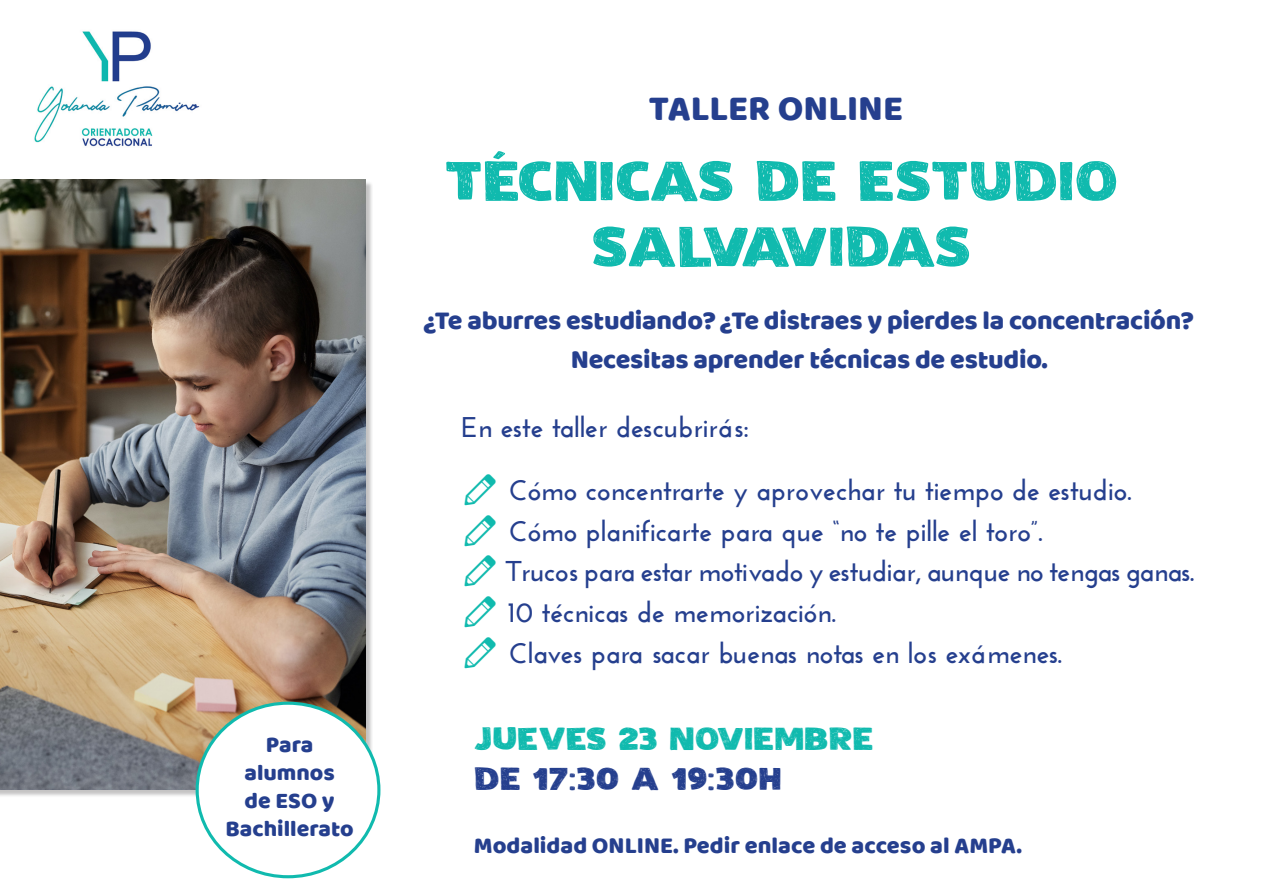
<style>
.page{position:relative;width:1263px;height:893px;background:#fff}
.page>*{position:absolute;margin:0;border:0;box-sizing:border-box;transform-origin:0 0}
.t1{font:57px/65.6px "DK Zealand";color:#10baae;text-align:center;scale:1.22 1}
.t2{font:36.6px "Baloo";color:#253f8e}
.t3{font:32.25px "DK Zealand";color:#10baae;scale:1.22 1}
.t4{font:32.25px "DK Zealand";color:#253f8e;scale:1.22 1}
.t5{font:700 28.5px "Josefin Sans";color:#253f8e}
.t6{font:26.85px/38.7px "Baloo";letter-spacing:-.01em;color:#253f8e;text-align:center}
.t7{font:23.7px "Baloo";color:#253f8e}
.t8{font:23.1px "Baloo";color:#253f8e}
.s1{color:#10baae}
</style>
<div class="page">
<img style="left:34px;top:31px;width:166px;height:116px">
<div style="left:0;top:181px;width:373px;height:617px;background:#231f20;opacity:.27"></div>
<img style="left:0;top:180px;width:365px;height:610px">
<div style="left:197px;top:703px;width:182px;height:174px;background:#fff;border-radius:50%"></div>
<p class="t8" style="left:266px;top:730px;width:49px">Para</p>
<p class="t8" style="left:244px;top:758px;width:92px">alumnos</p>
<p class="t8" style="left:245px;top:786px;width:92px">de ESO y</p>
<p class="t8" style="left:225px;top:814px;width:130px">Bachillerato</p>
<p class="t2" style="left:649px;top:85px;width:256px">TALLER ONLINE</p>
<p class="t1" style="left:444px;top:148px;width:554px">TÉCNICAS DE ESTUDIO<br>SALVAVIDAS</p>
<p class="t6" style="left:424px;top:301px;width:771px">¿Te aburres estudiando? ¿Te distraes y pierdes la concentración?<br>Necesitas aprender técnicas de estudio.</p>
<p class="t5" style="left:461px;top:410px;width:289px">En este taller descubrirás:</p>
<p class="t5" style="left:461px;top:473px;width:672px"><span class="s1">✏</span> Cómo concentrarte y aprovechar tu tiempo de estudio.</p>
<p class="t5" style="left:461px;top:514px;width:583px"><span class="s1">✏</span> Cómo planificarte para que “no te pille el toro”.</p>
<p class="t5" style="left:461px;top:555px;width:735px"><span class="s1">✏</span> Trucos para estar motivado y estudiar, aunque no tengas ganas.</p>
<p class="t5" style="left:461px;top:595px;width:377px"><span class="s1">✏</span> 10 técnicas de memorización.</p>
<p class="t5" style="left:461px;top:636px;width:603px"><span class="s1">✏</span> Claves para sacar buenas notas en los exámenes.</p>
<p class="t3" style="left:474px;top:720px;width:329px">JUEVES 23 NOVIEMBRE</p>
<p class="t4" style="left:474px;top:761px;width:254px">DE 17:30 A 19:30H</p>
<p class="t7" style="left:474px;top:831px;width:550px">Modalidad ONLINE. Pedir enlace de acceso al AMPA.</p>
</div>
